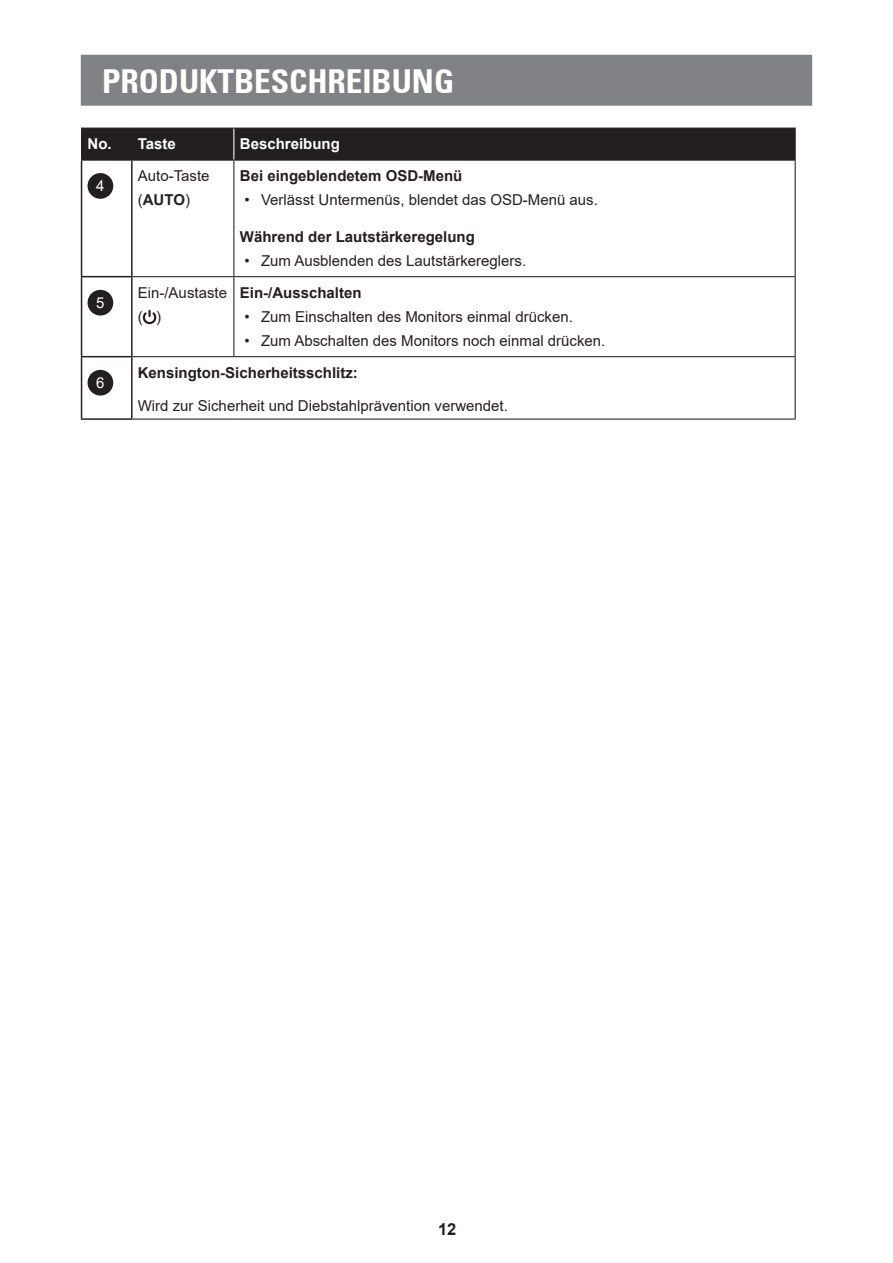
<style>
.page{position:relative;width:893px;height:1263px;background:#fff}
.page>*{position:absolute;margin:0;border:0;box-sizing:border-box;transform-origin:0 0}
.t1{font:700 condensed 33px "Univers 67";color:#fff}
.t2{font:700 16.5px "Arial";color:#231f20}
.t3{font:15px/24px "Arial";color:#231f20}
.t4{font:700 15px "Arial";color:#231f20}
.t5{font:700 15px "Arial";color:#fff}
.t6{font:15px "Arial";color:#fff}
.s1{font-weight:700}
</style>
<div class="page">
<div style="left:81px;top:55px;width:731px;height:51px;background:#808285;border:2px solid #808285"></div>
<div style="left:82px;top:129px;width:713px;height:31px;background:#231f20"></div>
<hr style="left:81px;top:128px;width:51px;height:1px;background:#231f20">
<hr style="left:81px;top:129px;width:1px;height:31px;background:#231f20">
<hr style="left:132px;top:128px;width:102px;height:1px;background:#231f20">
<hr style="left:131px;top:129px;width:1px;height:31px;background:#231f20">
<hr style="left:234px;top:128px;width:562px;height:1px;background:#231f20">
<hr style="left:795px;top:129px;width:1px;height:31px;background:#231f20">
<hr style="left:81px;top:160px;width:51px;height:1px;background:#231f20">
<hr style="left:132px;top:160px;width:102px;height:1px;background:#231f20">
<hr style="left:234px;top:160px;width:562px;height:1px;background:#231f20">
<hr style="left:233px;top:161px;width:1px;height:115px;background:#231f20">
<hr style="left:795px;top:161px;width:1px;height:115px;background:#231f20">
<hr style="left:133px;top:276px;width:101px;height:1px;background:#231f20">
<hr style="left:234px;top:276px;width:562px;height:1px;background:#231f20">
<hr style="left:233px;top:277px;width:1px;height:79px;background:#231f20">
<hr style="left:795px;top:277px;width:1px;height:79px;background:#231f20">
<hr style="left:133px;top:356px;width:101px;height:1px;background:#231f20">
<hr style="left:234px;top:356px;width:562px;height:1px;background:#231f20">
<hr style="left:795px;top:357px;width:1px;height:61px;background:#231f20">
<hr style="left:133px;top:418px;width:101px;height:2px;background:#231f20">
<hr style="left:234px;top:418px;width:562px;height:2px;background:#231f20">
<hr style="left:81px;top:161px;width:1px;height:115px;background:#231f20">
<hr style="left:131px;top:161px;width:2px;height:115px;background:#231f20">
<hr style="left:81px;top:276px;width:52px;height:1px;background:#231f20">
<hr style="left:81px;top:277px;width:1px;height:79px;background:#231f20">
<hr style="left:131px;top:277px;width:2px;height:79px;background:#231f20">
<hr style="left:81px;top:356px;width:52px;height:1px;background:#231f20">
<hr style="left:81px;top:357px;width:1px;height:61px;background:#231f20">
<hr style="left:131px;top:357px;width:2px;height:61px;background:#231f20">
<hr style="left:81px;top:418px;width:52px;height:2px;background:#231f20">
<hr style="left:233px;top:129px;width:1px;height:31px;background:#fff">
<div style="left:88px;top:173px;width:25px;height:26px;background:#231f20;border-radius:50%"></div>
<div style="left:88px;top:290px;width:25px;height:26px;background:#231f20;border-radius:50%"></div>
<svg style="left:143px;top:310px;width:13px;height:14px"></svg>
<div style="left:88px;top:370px;width:25px;height:26px;background:#231f20;border-radius:50%"></div>
<h1 class="t1" style="left:102px;top:61px;width:354px">PRODUKTBESCHREIBUNG</h1>
<p class="t5" style="left:88px;top:134px;width:90px">No. Taste</p>
<p class="t5" style="left:240px;top:134px;width:102px">Beschreibung</p>
<p class="t6" style="left:96px;top:176px;width:10px">4</p>
<p class="t3" style="left:138px;top:164px;width:73px">Auto-Taste (<span class="s1">AUTO</span>)</p>
<p class="t4" style="left:240px;top:165px;width:224px">Bei eingeblendetem OSD-Menü</p>
<p class="t3" style="left:245px;top:188px;width:355px">• Verlässt Untermenüs, blendet das OSD-Menü aus.</p>
<p class="t4" style="left:240px;top:226px;width:237px">Während der Lautstärkeregelung</p>
<p class="t3" style="left:245px;top:249px;width:283px">• Zum Ausblenden des Lautstärkereglers.</p>
<p class="t6" style="left:96px;top:292px;width:10px">5</p>
<p class="t3" style="left:138px;top:281px;width:91px">Ein-/Austaste ( )</p>
<p class="t4" style="left:240px;top:282px;width:123px">Ein-/Ausschalten</p>
<p class="t3" style="left:245px;top:305px;width:330px">• Zum Einschalten des Monitors einmal drücken.</p>
<p class="t3" style="left:245px;top:329px;width:362px">• Zum Abschalten des Monitors noch einmal drücken.</p>
<p class="t6" style="left:96px;top:372px;width:10px">6</p>
<p class="t4" style="left:138px;top:362px;width:222px">Kensington-Sicherheitsschlitz:</p>
<p class="t3" style="left:138px;top:393px;width:372px">Wird zur Sicherheit und Diebstahlprävention verwendet.</p>
<p class="t2" style="left:438px;top:1217px;width:20px">12</p>
</div>
